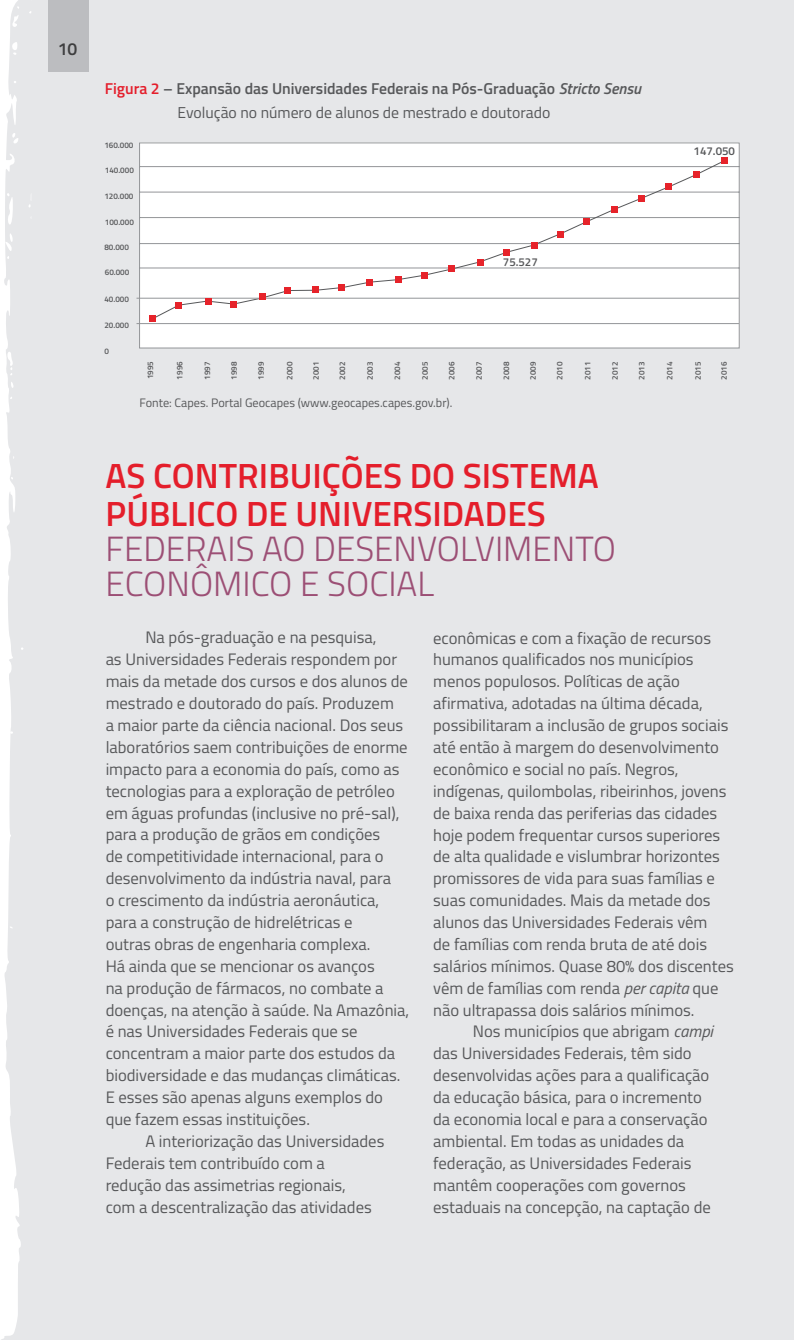
<style>
.page{position:relative;width:794px;height:1340px;background:#fff}
.page>*{position:absolute;margin:0;border:0;box-sizing:border-box;transform-origin:0 0}
.t1{font:600 35px/38.5px "Titillium";color:#e41e2b}
.t2{font:300 35px/35px "Titillium";color:#9c4f75}
.t3{font:600 17.5px "Titillium";color:#3e3e3f}
.t4{font:16.62px/21.9px "Titillium";color:#57585a}
.t5{font:600 15.75px/23.8px "Titillium";color:#57585a}
.t6{font:12.25px "Titillium";color:#57585a}
.t7{font:600 11.55px "Titillium";color:#57585a}
.t8{font:600 8.05px "Titillium";color:#57585a}
.s1{color:#e41e2b}
.s2{font-style:italic}
.s3{font-weight:400}
</style>
<div class="page">
<div style="left:3px;top:0;width:791px;height:1339px;background:#e6e7e9"></div>
<div style="left:49px;top:0;width:40px;height:71px;background:#bcbdc0"></div>
<svg style="left:139px;top:142px;width:601px;height:207px"></svg>
<svg style="left:151px;top:159px;width:575px;height:161px"></svg>
<hr style="left:136px;top:298px;width:603px;height:1px;background:#939598">
<hr style="left:136px;top:323px;width:603px;height:1px;background:#939598">
<svg style="left:150px;top:315px;width:6px;height:6px"></svg>
<svg style="left:175px;top:302px;width:6px;height:6px"></svg>
<svg style="left:205px;top:298px;width:6px;height:6px"></svg>
<svg style="left:231px;top:301px;width:6px;height:6px"></svg>
<svg style="left:259px;top:294px;width:6px;height:6px"></svg>
<svg style="left:285px;top:287px;width:6px;height:6px"></svg>
<svg style="left:313px;top:286px;width:6px;height:6px"></svg>
<svg style="left:338px;top:284px;width:6px;height:6px"></svg>
<svg style="left:367px;top:279px;width:6px;height:6px"></svg>
<svg style="left:395px;top:276px;width:6px;height:6px"></svg>
<svg style="left:421px;top:272px;width:6px;height:6px"></svg>
<svg style="left:448px;top:266px;width:6px;height:6px"></svg>
<svg style="left:477px;top:259px;width:6px;height:6px"></svg>
<svg style="left:503px;top:249px;width:6px;height:6px"></svg>
<svg style="left:531px;top:243px;width:6px;height:6px"></svg>
<svg style="left:558px;top:231px;width:6px;height:6px"></svg>
<svg style="left:584px;top:219px;width:6px;height:6px"></svg>
<div style="left:611px;top:206px;width:7px;height:6px;background:#e6232a"></div>
<svg style="left:638px;top:195px;width:6px;height:6px"></svg>
<svg style="left:666px;top:184px;width:6px;height:6px"></svg>
<div style="left:693px;top:172px;width:7px;height:6px;background:#e6232a"></div>
<svg style="left:721px;top:158px;width:6px;height:6px"></svg>
<p class="t3" style="left:58px;top:36px;width:21px">10</p>
<p class="t5" style="left:178px;top:75px;width:465px;text-indent:-73px"><span class="s1">Figura 2</span> – Expansão das Universidades Federais na Pós-Graduação <span class="s2">Stricto Sensu<br></span><span class="s3">Evolução no número de alunos de mestrado e doutorado</span></p>
<p class="t8" style="left:104px;top:139px;width:31px">160.000</p>
<p class="t8" style="left:105px;top:165px;width:31px">140.000</p>
<p class="t8" style="left:104px;top:190px;width:31px">120.000</p>
<p class="t8" style="left:105px;top:216px;width:31px">100.000</p>
<p class="t8" style="left:104px;top:241px;width:26px">80.000</p>
<p class="t8" style="left:105px;top:266px;width:26px">60.000</p>
<p class="t8" style="left:104px;top:293px;width:26px">40.000</p>
<p class="t8" style="left:104px;top:319px;width:26px">20.000</p>
<p class="t8" style="left:104px;top:345px;width:6px">0</p>
<p class="t7" style="left:503px;top:253px;width:36px">75.527</p>
<p class="t7" style="left:693px;top:142px;width:43px">147.050</p>
<p class="t8" style="left:144px;top:379px;width:20px;rotate:-90deg">1995</p>
<p class="t8" style="left:173px;top:379px;width:20px;rotate:-90deg">1996</p>
<p class="t8" style="left:201px;top:379px;width:20px;rotate:-90deg">1997</p>
<p class="t8" style="left:228px;top:379px;width:20px;rotate:-90deg">1998</p>
<p class="t8" style="left:255px;top:379px;width:20px;rotate:-90deg">1999</p>
<p class="t8" style="left:283px;top:379px;width:20px;rotate:-90deg">2000</p>
<p class="t8" style="left:310px;top:379px;width:20px;rotate:-90deg">2001</p>
<p class="t8" style="left:336px;top:379px;width:20px;rotate:-90deg">2002</p>
<p class="t8" style="left:364px;top:379px;width:20px;rotate:-90deg">2003</p>
<p class="t8" style="left:391px;top:379px;width:20px;rotate:-90deg">2004</p>
<p class="t8" style="left:419px;top:379px;width:20px;rotate:-90deg">2005</p>
<p class="t8" style="left:445px;top:379px;width:20px;rotate:-90deg">2006</p>
<p class="t8" style="left:473px;top:379px;width:20px;rotate:-90deg">2007</p>
<p class="t8" style="left:500px;top:379px;width:20px;rotate:-90deg">2008</p>
<p class="t8" style="left:527px;top:379px;width:20px;rotate:-90deg">2009</p>
<p class="t8" style="left:553px;top:379px;width:20px;rotate:-90deg">2010</p>
<p class="t8" style="left:582px;top:379px;width:20px;rotate:-90deg">2011</p>
<p class="t8" style="left:609px;top:379px;width:20px;rotate:-90deg">2012</p>
<p class="t8" style="left:636px;top:379px;width:20px;rotate:-90deg">2013</p>
<p class="t8" style="left:663px;top:379px;width:20px;rotate:-90deg">2014</p>
<p class="t8" style="left:692px;top:379px;width:20px;rotate:-90deg">2015</p>
<p class="t6" style="left:139px;top:394px;width:314px">Fonte: Capes. Portal Geocapes (www.geocapes.capes.gov.br).</p>
<h1 class="t1" style="left:106px;top:454px;width:494px">AS CONTRIBUIÇÕES DO SISTEMA<br>PÚBLICO DE UNIVERSIDADES</h1>
<h1 class="t2" style="left:106px;top:529px;width:512px">FEDERAIS AO DESENVOLVIMENTO<br>ECONÔMICO E SOCIAL</h1>
<p class="t8" style="left:718px;top:379px;width:20px;rotate:-90deg">2016</p>
<p class="t4" style="left:106px;top:626px;width:305px;text-indent:40px">Na pós-graduação e na pesquisa,<br>as Universidades Federais respondem por mais da metade dos cursos e dos alunos de mestrado e doutorado do país. Produzem<br>a maior parte da ciência nacional. Dos seus laboratórios saem contribuições de enorme impacto para a economia do país, como as tecnologias para a exploração de petróleo em águas profundas (inclusive no pré-sal), para a produção de grãos em condições<br>de competitividade internacional, para o desenvolvimento da indústria naval, para<br>o crescimento da indústria aeronáutica, para a construção de hidrelétricas e<br>outras obras de engenharia complexa.<br>Há ainda que se mencionar os avanços<br>na produção de fármacos, no combate a doenças, na atenção à saúde. Na Amazônia, é nas Universidades Federais que se concentram a maior parte dos estudos da biodiversidade e das mudanças climáticas.<br>E esses são apenas alguns exemplos do que fazem essas instituições.</p>
<p class="t4" style="left:106px;top:1129px;width:280px;text-indent:40px">A interiorização das Universidades Federais tem contribuído com a redução das assimetrias regionais,<br>com a descentralização das atividades</p>
<p class="t4" style="left:433px;top:626px;width:302px">econômicas e com a fixação de recursos humanos qualificados nos municípios menos populosos. Políticas de ação afirmativa, adotadas na última década, possibilitaram a inclusão de grupos sociais até então à margem do desenvolvimento econômico e social no país. Negros, indígenas, quilombolas, ribeirinhos, jovens de baixa renda das periferias das cidades hoje podem frequentar cursos superiores de alta qualidade e vislumbrar horizontes promissores de vida para suas famílias e suas comunidades. Mais da metade dos alunos das Universidades Federais vêm<br>de famílias com renda bruta de até dois salários mínimos. Quase 80% dos discentes vêm de famílias com renda <span class="s2">per capita</span> que não ultrapassa dois salários mínimos.</p>
<p class="t4" style="left:433px;top:1019px;width:281px;text-indent:40px">Nos municípios que abrigam <span class="s2">campi </span>das Universidades Federais, têm sido desenvolvidas ações para a qualificação da educação básica, para o incremento da economia local e para a conservação ambiental. Em todas as unidades da federação, as Universidades Federais mantêm cooperações com governos estaduais na concepção, na captação de</p>
</div>
